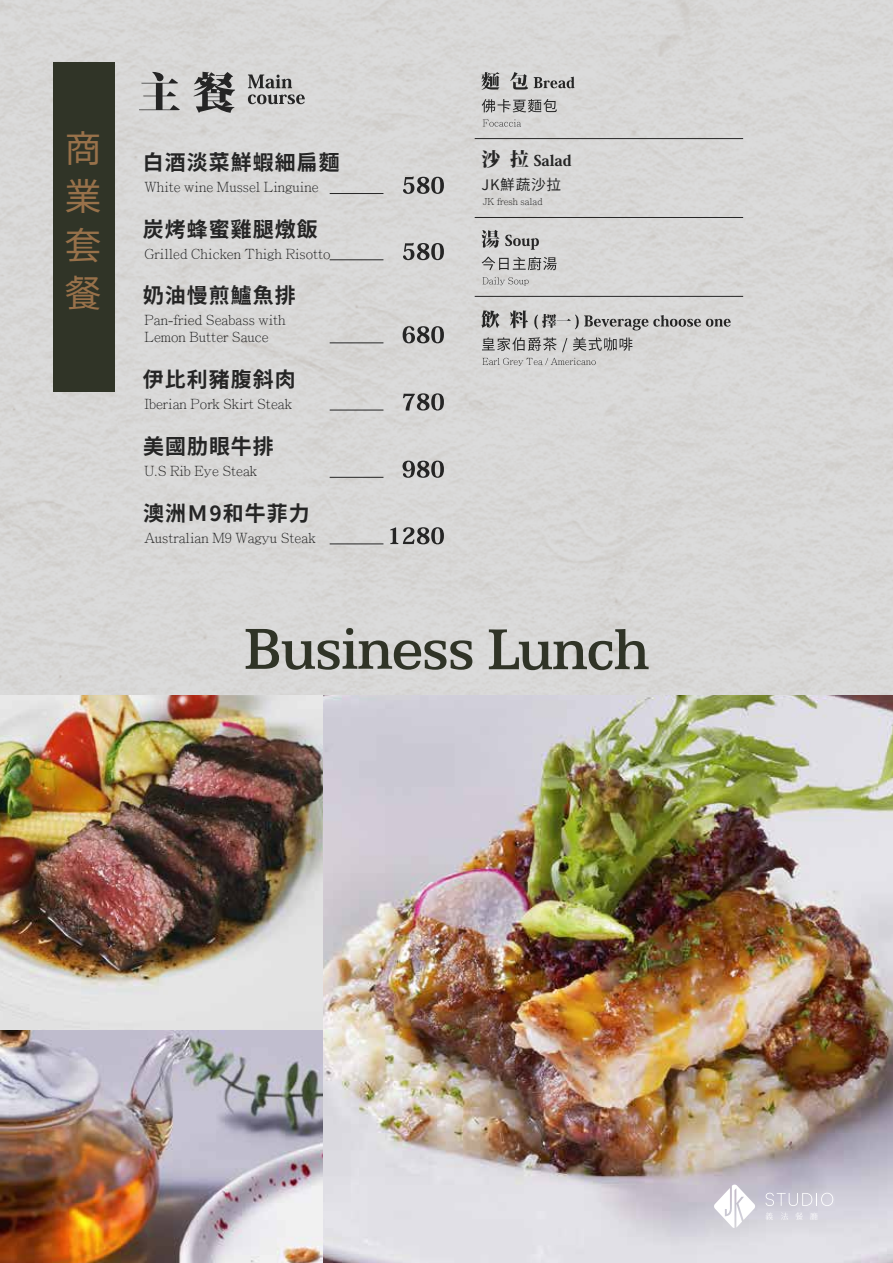
<style>
.page{position:relative;width:893px;height:1263px;background:#fff}
.page>*{position:absolute;margin:0;border:0;box-sizing:border-box;transform-origin:0 0}
.t1{font:37.35px/48.4px "Taipei Sans TC Beta";color:#98714a;text-align:justify}
.t2{font:700 21px "Taipei Sans TC Beta";letter-spacing:.05em;color:#252525}
.t3{font:800 14.7px "Koz Min Pro";color:#252525}
.t4{font:14.7px "Taipei Sans TC Beta";letter-spacing:.05em;color:#252525}
.t5{font:300 13.95px/16.6px "Adobe Ming Std";color:#252525}
.t6{font:300 9.6px "Adobe Ming Std";color:#252525}
.s1{font-size:18.75px}
</style>
<div class="page">
<div style="left:0;top:0;width:893px;height:1030px;background:#d8d8d7"></div>
<img style="left:0;top:1030px;width:323px;height:233px">
<img style="left:0;top:695px;width:323px;height:334px">
<img style="left:323px;top:695px;width:570px;height:568px">
<svg style="left:714px;top:1184px;width:41px;height:44px"></svg>
<svg style="left:766px;top:1212px;width:7px;height:8px"></svg>
<svg style="left:781px;top:1212px;width:7px;height:8px"></svg>
<svg style="left:810px;top:1212px;width:8px;height:8px"></svg>
<svg style="left:765px;top:1193px;width:68px;height:13px"></svg>
<svg style="left:795px;top:1212px;width:8px;height:8px"></svg>
<div style="left:54px;top:62px;width:61px;height:329px;background:#303427"></div>
<svg style="left:246px;top:628px;width:226px;height:42px;background:#9e9f9a"></svg>
<svg style="left:489px;top:629px;width:160px;height:41px;background:#a0a19c"></svg>
<svg style="left:248px;top:75px;width:44px;height:13px"></svg>
<svg style="left:248px;top:94px;width:57px;height:10px"></svg>
<svg style="left:139px;top:72px;width:41px;height:38px;background:#aeaead"></svg>
<svg style="left:194px;top:72px;width:41px;height:41px;background:#7f7f7e"></svg>
<hr style="left:330px;top:193px;width:53px;height:1px;background:#252525">
<svg style="left:403px;top:177px;width:41px;height:17px"></svg>
<svg style="left:481px;top:72px;width:18px;height:18px"></svg>
<svg style="left:510px;top:72px;width:18px;height:18px"></svg>
<svg style="left:534px;top:77px;width:41px;height:11px"></svg>
<svg style="left:481px;top:230px;width:18px;height:18px"></svg>
<svg style="left:505px;top:235px;width:34px;height:15px"></svg>
<svg style="left:483px;top:277px;width:46px;height:8px"></svg>
<svg style="left:482px;top:257px;width:75px;height:13px"></svg>
<svg style="left:481px;top:310px;width:18px;height:18px"></svg>
<svg style="left:510px;top:310px;width:18px;height:18px"></svg>
<svg style="left:534px;top:314px;width:197px;height:16px;background:#afaeae"></svg>
<svg style="left:482px;top:358px;width:114px;height:8px"></svg>
<svg style="left:482px;top:337px;width:85px;height:15px"></svg>
<svg style="left:573px;top:337px;width:59px;height:14px"></svg>
<hr style="left:475px;top:138px;width:268px;height:1px;background:#252525">
<hr style="left:475px;top:217px;width:268px;height:1px;background:#252525">
<hr style="left:475px;top:296px;width:268px;height:1px;background:#252525">
<hr style="left:330px;top:259px;width:53px;height:1px;background:#252525">
<svg style="left:403px;top:243px;width:41px;height:17px"></svg>
<hr style="left:330px;top:342px;width:53px;height:1px;background:#252525">
<svg style="left:403px;top:326px;width:41px;height:17px"></svg>
<hr style="left:330px;top:410px;width:53px;height:1px;background:#252525">
<svg style="left:403px;top:393px;width:41px;height:17px"></svg>
<hr style="left:330px;top:477px;width:53px;height:1px;background:#252525">
<svg style="left:402px;top:461px;width:42px;height:17px"></svg>
<hr style="left:330px;top:543px;width:53px;height:1px;background:#252525">
<svg style="left:390px;top:527px;width:54px;height:17px"></svg>
<svg style="left:483px;top:119px;width:38px;height:8px"></svg>
<svg style="left:482px;top:99px;width:75px;height:13px"></svg>
<h1 class="t1" style="left:65px;top:125px;width:37px">商業套餐</h1>
<h2 class="t2" style="left:143px;top:151px;width:198px">白酒淡菜鮮蝦細扁麵</h2>
<p class="t5" style="left:144px;top:178px;width:176px">White wine Mussel Linguine</p>
<h2 class="t2" style="left:143px;top:217px;width:176px">炭烤蜂蜜雞腿燉飯</h2>
<p class="t5" style="left:144px;top:245px;width:188px">Grilled Chicken Thigh Risotto</p>
<h2 class="t2" style="left:143px;top:284px;width:154px">奶油慢煎鱸魚排</h2>
<p class="t5" style="left:144px;top:311px;width:143px">Pan-fried Seabass with<br>Lemon Butter Sauce</p>
<h2 class="t2" style="left:143px;top:367px;width:154px">伊比利豬腹斜肉</h2>
<p class="t5" style="left:144px;top:395px;width:149px">Iberian Pork Skirt Steak</p>
<h2 class="t2" style="left:143px;top:435px;width:132px">美國肋眼牛排</h2>
<p class="t5" style="left:144px;top:462px;width:114px">U.S Rib Eye Steak</p>
<h2 class="t2" style="left:143px;top:501px;width:168px">澳洲Ｍ9和牛菲力</h2>
<p class="t5" style="left:144px;top:529px;width:172px">Australian M9 Wagyu Steak</p>
<p class="t3" style="left:482px;top:150px;width:92px"><span class="s1">沙 拉</span> Salad</p>
<p class="t6" style="left:483px;top:196px;width:61px">JK fresh salad</p>
<p class="t4" style="left:482px;top:176px;width:81px">JK鮮蔬沙拉</p>
</div>
